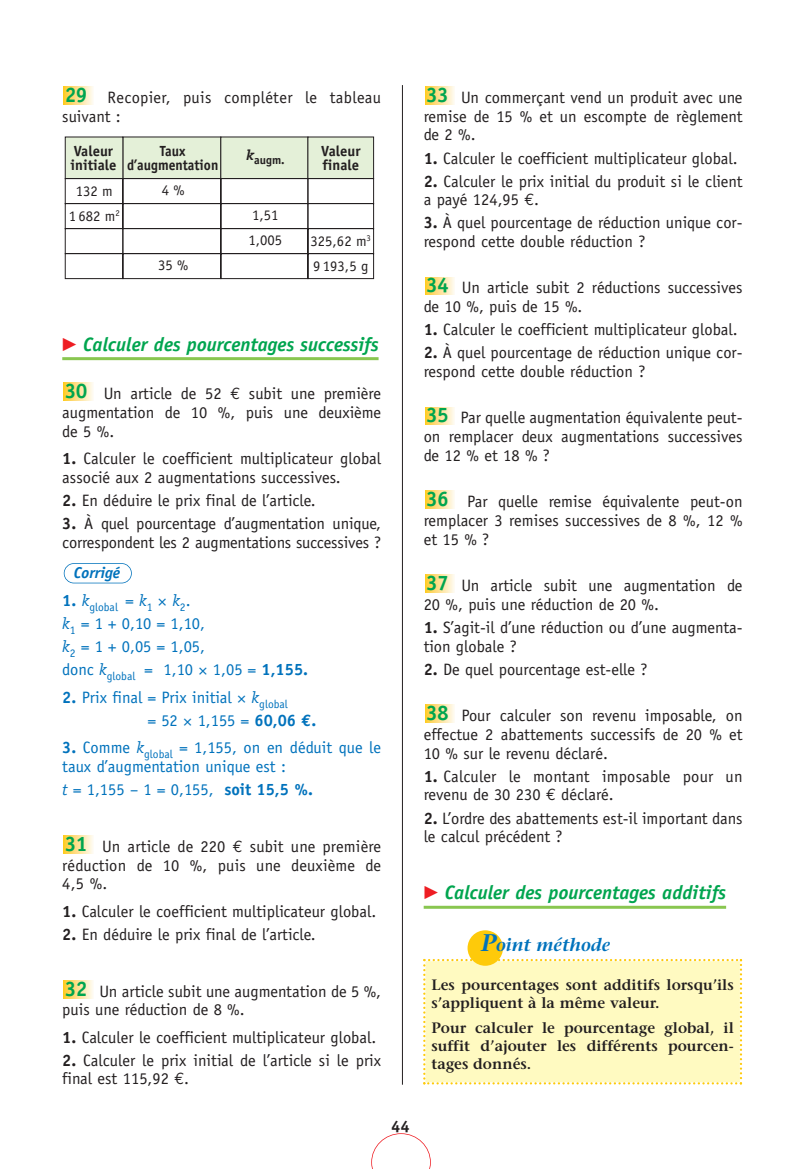
<style>
.page{position:relative;width:807px;height:1169px;background:#fff}
.page>*{position:absolute;margin:0;border:0;box-sizing:border-box;transform-origin:0 0}
.t1{font:700 21px "Officina Sans";letter-spacing:-.04em;color:#00a54f}
.t2{font:italic 700 19.5px "Officina Sans";color:#00a54f}
.t3{font:italic 600 18px "Stone Serif";color:#0072bc}
.t4{font:16.5px/18.8px "Officina Sans";color:#231f20}
.t5{font:16.5px/23px "Officina Sans";color:#0072bc}
.t6{font:16.5px/18.8px "Officina Sans";letter-spacing:.02em;color:#231f20}
.t7{font:700 16.5px "Officina Sans";color:#231f20}
.t8{font:italic 700 15.75px "Officina Sans";color:#0072bc}
.t9{font:600 15px/18px "Stone Serif";color:#231f20}
.t10{font:14.7px/25px "Officina Sans";color:#231f20}
.t11{font:700 14.7px/14.7px "Officina Sans";color:#231f20}
.t12{font:700 14.7px/14.7px "Officina Sans";color:#231f20;text-align:center;scale:.93 1}
.t13{font:700 11.7px "Officina Sans";color:#231f20}
.t14{font:11.55px "Officina Sans";color:#0072bc}
.s1{font-family:"Mathematical Pi Six";font-weight:400;font-style:normal;font-size:18px;color:#ee1d23}
.s2{font-family:"Euro Mono"}
.s3{font-weight:700}
.s4{font-family:"Officina Serif";font-style:italic}
.s5{font-family:"Euro Mono";font-weight:700}
.s6{font-size:24px}
</style>
<div class="page">
<hr style="left:402px;top:85px;width:1px;height:999px;background:#231f20">
<hr style="left:62px;top:357px;width:317px;height:3px;background:#89c650">
<hr style="left:424px;top:905px;width:302px;height:3px;background:#89c650">
<svg style="left:425px;top:704px;width:30px;height:18px"></svg>
<svg style="left:425px;top:575px;width:30px;height:17px"></svg>
<svg style="left:425px;top:491px;width:30px;height:17px"></svg>
<svg style="left:425px;top:407px;width:30px;height:18px"></svg>
<svg style="left:425px;top:277px;width:30px;height:18px"></svg>
<svg style="left:425px;top:87px;width:30px;height:17px"></svg>
<svg style="left:64px;top:980px;width:29px;height:18px"></svg>
<svg style="left:64px;top:835px;width:29px;height:18px"></svg>
<div style="left:64px;top:563px;width:68px;height:20px;border:2px solid #0072bc;border-radius:10px"></div>
<svg style="left:64px;top:383px;width:29px;height:17px"></svg>
<div style="left:64px;top:135px;width:314px;height:148px;background:linear-gradient(to right,#f2f2f2,#f2f2f2)"></div>
<div style="left:123px;top:137px;width:98px;height:42px;background:#e4f0d8"></div>
<div style="left:65px;top:137px;width:58px;height:42px;background:#e4f0d8"></div>
<div style="left:220px;top:137px;width:88px;height:42px;background:#e4f0d8;border:1px solid #231f20"></div>
<div style="left:308px;top:137px;width:66px;height:42px;background:#e4f0d8"></div>
<svg style="left:65px;top:178px;width:309px;height:101px"></svg>
<svg style="left:64px;top:87px;width:29px;height:17px"></svg>
<svg style="left:371px;top:1133px;width:60px;height:35px"></svg>
<div style="left:423px;top:959px;width:319px;height:125px;background:#fffac1"></div>
<div style="left:468px;top:930px;width:35px;height:35px;background:#feca0a;border-radius:50%"></div>
<p class="t1" style="left:65px;top:87px;width:24px">29</p>
<p class="t6" style="left:62px;top:89px;width:320px;text-indent:45px">Recopier, puis compléter le tableau suivant :</p>
<p class="t11" style="left:71px;top:144px;width:47px">Valeur initiale</p>
<p class="t10" style="left:69px;top:179px;width:53px;text-align:center">132 m<br>1 682 m<sup>2</sup></p>
<p class="t12" style="left:127px;top:144px;width:100px">Taux d’augmentation</p>
<p class="t11" style="left:321px;top:144px;width:41px">Valeur finale</p>
<p class="t13" style="left:247px;top:156px;width:40px"><sup>k</sup>augm.</p>
<p class="t10" style="left:162px;top:179px;width:24px">4 %</p>
<p class="t10" style="left:158px;top:254px;width:32px">35 %</p>
<p class="t10" style="left:248px;top:204px;width:35px">1,51<br>1,005</p>
<p class="t10" style="left:311px;top:229px;width:62px">325,62 m<sup>3<br></sup>9 193,5 g</p>
<p class="t2" style="left:62px;top:337px;width:318px"><span class="s1">-</span> Calculer des pourcentages successifs</p>
<p class="t4" style="left:62px;top:386px;width:320px;text-align:justify;text-indent:41px">Un article de 52 <span class="s2">€</span> subit une première augmentation de 10 %, puis une deuxième de 5 %.</p>
<p class="t4" style="left:62px;top:450px;width:320px"><span class="s3">1.</span> Calculer le coefficient multiplicateur global associé aux 2 augmentations successives.</p>
<p class="t4" style="left:62px;top:492px;width:255px"><span class="s3">2.</span> En déduire le prix final de l’article.</p>
<p class="t4" style="left:62px;top:515px;width:320px"><span class="s3">3.</span> À quel pourcentage d’augmentation unique, correspondent les 2 augmentations successives ?</p>
<p class="t1" style="left:65px;top:383px;width:24px">30</p>
<p class="t8" style="left:74px;top:566px;width:48px">Corrigé</p>
<p class="t14" style="left:62px;top:603px;width:130px"><sup>1.</sup> <sup>k</sup>global <sup>=</sup> <sup>k</sup>1 <sup>k</sup>2<sup>.</sup></p>
<p class="t5" style="left:62px;top:613px;width:247px"><span class="s4">k</span><sub>1</sub> = 1 + 0,10 = 1,10,<br><span class="s4">k</span><sub>2</sub> = 1 + 0,05 = 1,05,<br>donc <span class="s4">k</span><sub>global</sub> = 1,10 1,05 = <span class="s3">1,155.</span></p>
<p class="t5" style="left:148px;top:687px;width:170px;text-indent:-85px"><span class="s3">2.</span> Prix final = Prix initial <span class="s4">k</span><sub>global<br></sub>= 52 1,155 = <span class="s3">60,06</span> <span class="s5">€</span><span class="s3">.</span></p>
<p class="t5" style="left:62px;top:739px;width:320px;line-height:18.8px"><span class="s3">3.</span> Comme <span class="s4">k</span><sub>global</sub> = 1,155, on en déduit que le taux d’augmentation unique est :</p>
<p class="t5" style="left:62px;top:779px;width:252px"><span class="s4">t</span> = 1,155 – 1 = 0,155, <span class="s3">soit 15,5 %.</span></p>
<p class="t1" style="left:65px;top:835px;width:24px">31</p>
<p class="t4" style="left:62px;top:838px;width:320px;text-align:justify;text-indent:40px">Un article de 220 <span class="s2">€</span> subit une première réduction de 10 %, puis une deuxième de 4,5 %.</p>
<p class="t4" style="left:62px;top:903px;width:316px"><span class="s3">1.</span> Calculer le coefficient multiplicateur global.</p>
<p class="t4" style="left:62px;top:926px;width:255px"><span class="s3">2.</span> En déduire le prix final de l’article.</p>
<p class="t1" style="left:65px;top:980px;width:24px">32</p>
<p class="t4" style="left:62px;top:983px;width:320px;text-indent:37px">Un article subit une augmentation de 5 %, puis une réduction de 8 %.</p>
<p class="t4" style="left:62px;top:1029px;width:316px"><span class="s3">1.</span> Calculer le coefficient multiplicateur global.</p>
<p class="t4" style="left:62px;top:1052px;width:320px"><span class="s3">2.</span> Calculer le prix initial de l’article si le prix final est 115,92 <span class="s2">€</span>.</p>
<p class="t7" style="left:391px;top:1120px;width:20px">44</p>
<p class="t1" style="left:426px;top:87px;width:24px">33</p>
<p class="t4" style="left:424px;top:89px;width:320px;text-align:justify;text-indent:37px">Un commerçant vend un produit avec une remise de 15 % et un escompte de règlement de 2 %.</p>
<p class="t4" style="left:424px;top:150px;width:316px"><span class="s3">1.</span> Calculer le coefficient multiplicateur global.</p>
<p class="t4" style="left:424px;top:173px;width:320px"><span class="s3">2.</span> Calculer le prix initial du produit si le client a payé 124,95 <span class="s2">€</span>.</p>
<p class="t4" style="left:424px;top:215px;width:320px"><span class="s3">3.</span> À quel pourcentage de réduction unique cor&shy;respond cette double réduction ?</p>
<p class="t4" style="left:424px;top:280px;width:320px;text-indent:38px">Un article subit 2 réductions successives de 10 %, puis de 15 %.</p>
<p class="t4" style="left:424px;top:321px;width:316px"><span class="s3">1.</span> Calculer le coefficient multiplicateur global.</p>
<p class="t4" style="left:424px;top:344px;width:320px"><span class="s3">2.</span> À quel pourcentage de réduction unique cor&shy;respond cette double réduction ?</p>
<p class="t4" style="left:424px;top:410px;width:320px;text-align:justify;text-indent:37px">Par quelle augmentation équivalente peut&shy;on remplacer deux augmentations successives de 12 % et 18 % ?</p>
<p class="t4" style="left:424px;top:494px;width:320px;text-align:justify;text-indent:43px">Par quelle remise équivalente peut-on remplacer 3 remises successives de 8 %, 12 % et 15 % ?</p>
<p class="t4" style="left:424px;top:577px;width:320px;text-indent:38px">Un article subit une augmentation de<br>20 %, puis une réduction de 20 %.</p>
<p class="t4" style="left:424px;top:619px;width:320px"><span class="s3">1.</span> S’agit-il d’une réduction ou d’une augmenta&shy;tion globale ?</p>
<p class="t4" style="left:424px;top:661px;width:225px"><span class="s3">2.</span> De quel pourcentage est-elle ?</p>
<p class="t4" style="left:424px;top:707px;width:320px;text-align:justify;text-indent:38px">Pour calculer son revenu imposable, on effectue 2 abattements successifs de 20 % et 10 % sur le revenu déclaré.</p>
<p class="t4" style="left:424px;top:768px;width:320px"><span class="s3">1.</span> Calculer le montant imposable pour un revenu de 30 230 <span class="s2">€</span> déclaré.</p>
<p class="t4" style="left:424px;top:810px;width:320px"><span class="s3">2.</span> L’ordre des abattements est-il important dans le calcul précédent ?</p>
<p class="t2" style="left:424px;top:885px;width:304px"><span class="s1">-</span> Calculer des pourcentages additifs</p>
<p class="t1" style="left:426px;top:277px;width:24px">34</p>
<p class="t1" style="left:426px;top:407px;width:24px">35</p>
<p class="t1" style="left:426px;top:491px;width:24px">36</p>
<p class="t1" style="left:426px;top:575px;width:24px">37</p>
<p class="t1" style="left:426px;top:705px;width:24px">38</p>
<p class="t3" style="left:481px;top:937px;width:131px"><span class="s6">P</span>oint méthode</p>
<p class="t9" style="left:431px;top:977px;width:304px">Les pourcentages sont additifs lorsqu’ils s’appliquent à la même valeur.</p>
<p class="t9" style="left:431px;top:1019px;width:304px;text-align:justify">Pour calculer le pourcentage global, il suffit d’ajouter les différents pourcen&shy;tages donnés.</p>
</div>
